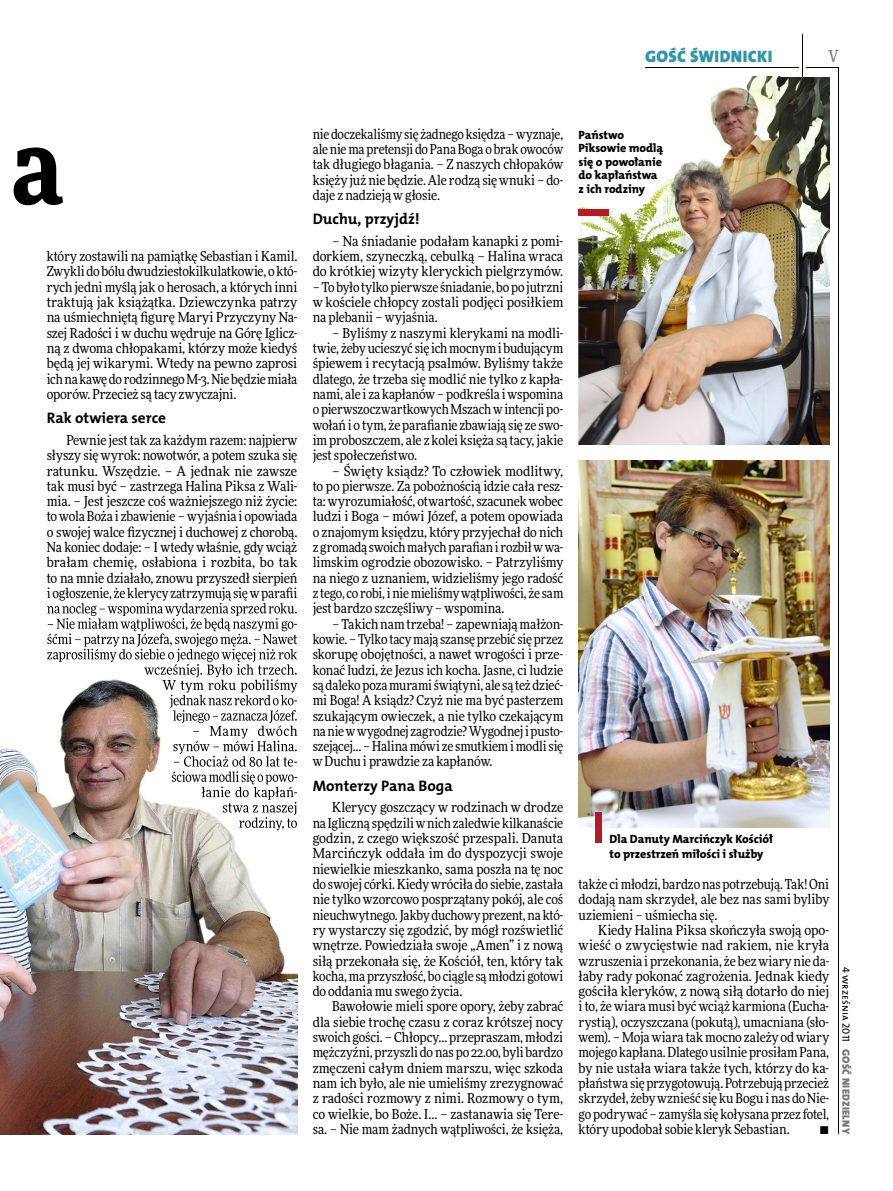
<style>
.page{position:relative;width:893px;height:1191px;background:#fff}
.page>*{position:absolute;margin:0;border:0;box-sizing:border-box;transform-origin:0 0}
.t1{font:900 108px "Freeday Narrow";color:#000}
.t2{font:16.65px "The Mix HP9 Blk";letter-spacing:.02em;color:#2f95a8}
.t3{font:500 16.5px "Freeday Narrow";color:#777778;scale:.9 1}
.t4{font:15.3px "The Mix HP7 Bld";color:#000}
.t5{font:13.65px/15.3px "Freeday Narrow News";letter-spacing:-.01em;color:#000;text-align:justify}
.t6{font:12px/13.5px "The Mix HP8 Ex Bld";letter-spacing:-.005em;color:#000}
.t7{font:10.5px "The Mix HP9 Blk";letter-spacing:.025em;color:#777778}
.t8{font:10.5px "The Mix HP5 Plain";color:#000}
</style>
<div class="page">
<hr style="left:806px;top:68px;width:33px;height:1px;background:#000">
<hr style="left:645px;top:68px;width:153px;height:1px;background:#000">
<hr style="left:838px;top:68px;width:1px;height:1066px;background:#000">
<hr style="left:802px;top:34px;width:1px;height:43px;background:#000">
<img style="left:0;top:602px;width:198px;height:532px">
<img style="left:198px;top:602px;width:99px;height:532px">
<img style="left:47px;top:596px;width:250px;height:5px">
<img style="left:47px;top:603px;width:250px;height:13px">
<img style="left:48px;top:618px;width:249px;height:13px">
<img style="left:47px;top:633px;width:250px;height:13px">
<img style="left:47px;top:648px;width:250px;height:14px">
<img style="left:144px;top:664px;width:153px;height:13px">
<img style="left:162px;top:679px;width:135px;height:13px">
<img style="left:170px;top:694px;width:127px;height:14px">
<img style="left:173px;top:710px;width:124px;height:13px">
<img style="left:193px;top:725px;width:104px;height:13px">
<img style="left:173px;top:740px;width:124px;height:14px">
<img style="left:174px;top:756px;width:123px;height:10px">
<img style="left:172px;top:771px;width:125px;height:13px">
<img style="left:202px;top:786px;width:95px;height:13px">
<img style="left:223px;top:802px;width:74px;height:13px">
<img style="left:239px;top:817px;width:58px;height:13px">
<img style="left:578px;top:77px;width:251px;height:368px">
<img style="left:579px;top:460px;width:250px;height:367px">
<div style="left:579px;top:209px;width:30px;height:6px;background:#b51b24"></div>
<div style="left:595px;top:812px;width:6px;height:31px;background:#b51b24"></div>
<p class="t2" style="left:645px;top:46px;width:129px">GOŚĆ ŚWIDNICKI</p>
<p class="t3" style="left:828px;top:46px;width:13px">V</p>
<h1 class="t1" style="left:11px;top:95px;width:53px">a</h1>
<p class="t5" style="left:47px;top:248px;width:252px">który zostawili na pamiątkę Sebastian i Kamil.<br>Zwykli do bólu dwudziestokilkulatkowie, o któ&shy;rych jedni myślą jak o herosach, a których inni traktują jak książątka. Dziewczynka patrzy na uśmiechniętą figurę Maryi Przyczyny Na&shy;szej Radości i w duchu wędruje na Górę Iglicz&shy;ną z dwoma chłopakami, którzy może kiedyś będą jej wikarymi. Wtedy na pewno zaprosi ich na kawę do rodzinnego M-3. Nie będzie miała oporów. Przecież są tacy zwyczajni.</p>
<p class="t4" style="left:47px;top:408px;width:121px">rak otwiera serce</p>
<p class="t5" style="left:47px;top:432px;width:252px;text-indent:20px">Pewnie jest tak za każdym razem: najpierw słyszy się wyrok: nowotwór, a potem szuka się ratunku. Wszędzie. – A jednak nie zawsze tak musi być – zastrzega Halina Piksa z Wali&shy;mia. – Jest jeszcze coś ważniejszego niż życie: to wola Boża i zbawienie – wyjaśnia i opowiada o swojej walce fizycznej i duchowej z chorobą.<br>Na koniec dodaje: – I wtedy właśnie, gdy wciąż brałam chemię, osłabiona i rozbita, bo tak to na mnie działało, znowu przyszedł sierpień i ogłoszenie, że klerycy zatrzymują się w parafii</p>
<p class="t5" style="left:313px;top:126px;width:252px">nie doczekaliśmy się żadnego księdza – wyznaje, ale nie ma pretensji do Pana Boga o brak owoców tak długiego błagania. – Z naszych chłopaków księży już nie będzie. Ale rodzą się wnuki – do&shy;daje z nadzieją w głosie.</p>
<p class="t4" style="left:313px;top:209px;width:109px">Duchu, przyjdź!</p>
<p class="t5" style="left:313px;top:233px;width:252px;text-indent:20px">– Na śniadanie podałam kanapki z pomi&shy;dorkiem, szyneczką, cebulką – Halina wraca do krótkiej wizyty kleryckich pielgrzymów.</p>
<p class="t5" style="left:313px;top:279px;width:252px">– To było tylko pierwsze śniadanie, bo po jutrzni w kościele chłopcy zostali podjęci posiłkiem na plebanii – wyjaśnia.</p>
<p class="t5" style="left:313px;top:325px;width:252px;text-indent:20px">– Byliśmy z naszymi klerykami na modli&shy;twie, żeby ucieszyć się ich mocnym i budującym śpiewem i recytacją psalmów. Byliśmy także dlatego, że trzeba się modlić nie tylko z kapła&shy;nami, ale i za kapłanów – podkreśla i wspomina o pierwszoczwartkowych Mszach w intencji po&shy;wołań i o tym, że parafianie zbawiają się ze swo&shy;im proboszczem, ale z kolei księża są tacy, jakie jest społeczeństwo.</p>
<p class="t5" style="left:313px;top:463px;width:252px;text-indent:20px">– Święty ksiądz? To człowiek modlitwy, to po pierwsze. Za pobożnością idzie cała resz&shy;ta: wyrozumiałość, otwartość, szacunek wobec ludzi i Boga – mówi Józef, a potem opowiada o znajomym księdzu, który przyjechał do nich z gromadą swoich małych parafian i rozbił w wa&shy;limskim ogrodzie obozowisko. – Patrzyliśmy na niego z uznaniem, widzieliśmy jego radość z tego, co robi, i nie mieliśmy wątpliwości, że sam jest bardzo szczęśliwy – wspomina.</p>
<p class="t5" style="left:313px;top:616px;width:252px;text-indent:20px">– Takich nam trzeba! – zapewniają małżon&shy;kowie. – Tylko tacy mają szansę przebić się przez skorupę obojętności, a nawet wrogości i prze&shy;konać ludzi, że Jezus ich kocha. Jasne, ci ludzie są daleko poza murami świątyni, ale są też dzieć&shy;mi Boga! A ksiądz? Czyż nie ma być pasterzem szukającym owieczek, a nie tylko czekającym na nie w wygodnej zagrodzie? Wygodnej i pusto&shy;szejącej… – Halina mówi ze smutkiem i modli się w Duchu i prawdzie za kapłanów.</p>
<p class="t4" style="left:313px;top:775px;width:142px">monterzy Pana Boga</p>
<p class="t5" style="left:313px;top:799px;width:252px;text-indent:20px">Klerycy goszczący w rodzinach w drodze na Igliczną spędzili w nich zaledwie kilkanaście godzin, z czego większość przespali. Danuta Marcińczyk oddała im do dyspozycji swoje niewielkie mieszkanko, sama poszła na tę noc do swojej córki. Kiedy wróciła do siebie, zastała nie tylko wzorcowo posprzątany pokój, ale coś nieuchwytnego. Jakby duchowy prezent, na któ&shy;ry wystarczy się zgodzić, by mógł rozświetlić wnętrze. Powiedziała swoje „Amen” i z nową siłą przekonała się, że Kościół, ten, który tak kocha, ma przyszłość, bo ciągle są młodzi gotowi do oddania mu swego życia.</p>
<p class="t5" style="left:313px;top:998px;width:252px;text-indent:20px">Bawołowie mieli spore opory, żeby zabrać dla siebie trochę czasu z coraz krótszej nocy swoich gości. – Chłopcy… przepraszam, młodzi mężczyźni, przyszli do nas po 22.00, byli bardzo zmęczeni całym dniem marszu, więc szkoda nam ich było, ale nie umieliśmy zrezygnować z radości rozmowy z nimi. Rozmowy o tym, co wielkie, bo Boże. I… – zastanawia się Tere&shy;sa. – Nie mam żadnych wątpliwości, że księża,</p>
<p class="t6" style="left:579px;top:128px;width:86px">Państwo<br>Piksowie modlą się o powołanie do kapłaństwa z ich rodziny</p>
<p class="t6" style="left:610px;top:831px;width:165px;line-height:15.3px">Dla Danuty Marcińczyk Kościół to przestrzeń miłości i służby</p>
<p class="t5" style="left:579px;top:876px;width:252px">także ci młodzi, bardzo nas potrzebują. Tak! Oni dodają nam skrzydeł, ale bez nas sami byliby uziemieni – uśmiecha się.</p>
<p class="t5" style="left:579px;top:922px;width:252px;text-indent:20px">Kiedy Halina Piksa skończyła swoją opo&shy;wieść o zwycięstwie nad rakiem, nie kryła wzruszenia i przekonania, że bez wiary nie da&shy;łaby rady pokonać zagrożenia. Jednak kiedy gościła kleryków, z nową siłą dotarło do niej i to, że wiara musi być wciąż karmiona (Eucha&shy;rystią), oczyszczana (pokutą), umacniana (sło&shy;wem). – Moja wiara tak mocno zależy od wiary mojego kapłana. Dlatego usilnie prosiłam Pana, by nie ustała wiara także tych, którzy do ka&shy;płaństwa się przygotowują. Potrzebują przecież skrzydeł, żeby wznieść się ku Bogu i nas do Nie&shy;go podrywać – zamyśla się kołysana przez fotel, który upodobał sobie kleryk Sebastian.</p>
<p class="t5" style="left:819px;top:1121px;width:11px">•</p>
<p class="t8" style="left:853px;top:966px;width:77px;rotate:90deg">4 września 2011</p>
<p class="t7" style="left:853px;top:1049px;width:86px;rotate:90deg">GOŚĆ NIEDZIELNY</p>
</div>
